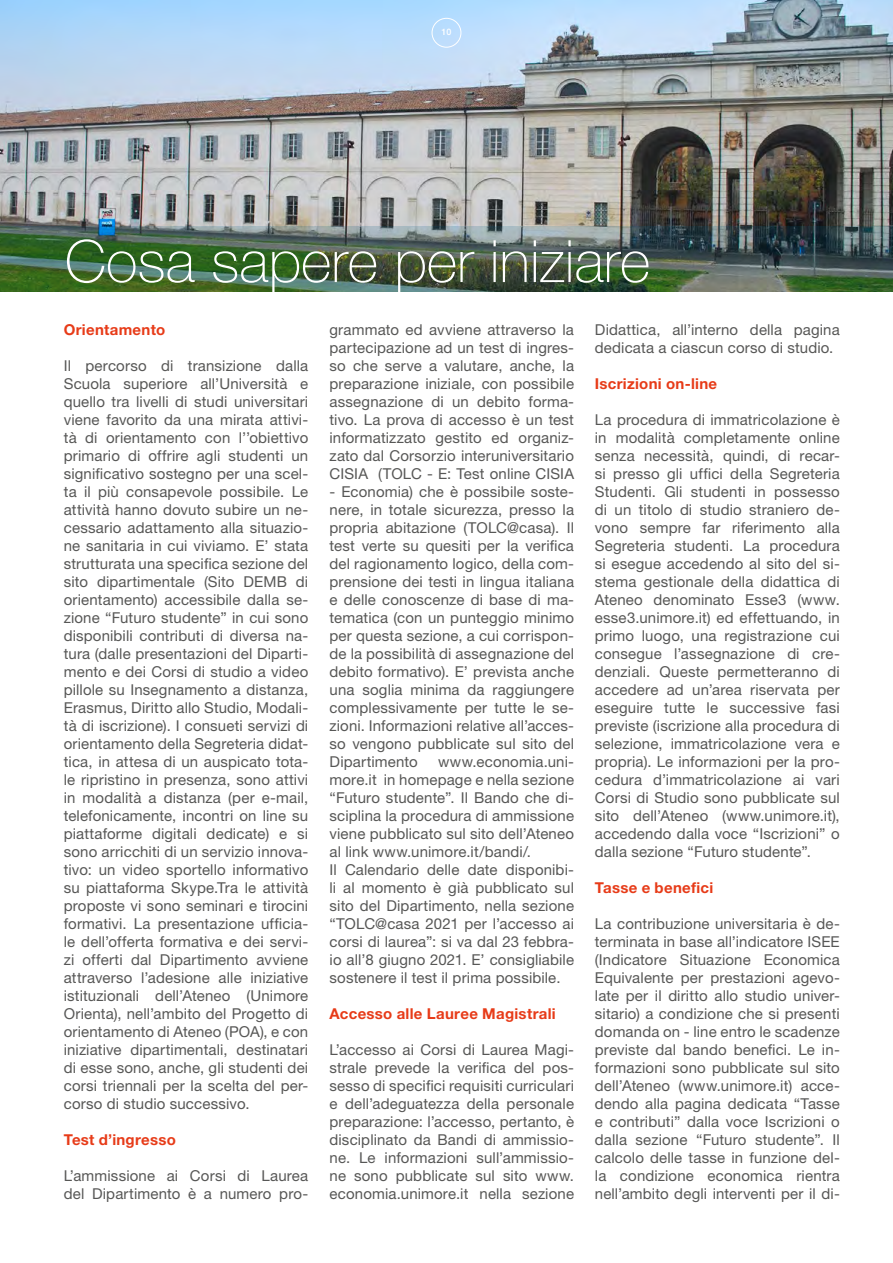
<style>
.page{position:relative;width:893px;height:1263px;background:#fff}
.page>*{position:absolute;margin:0;border:0;box-sizing:border-box;transform-origin:0 0}
.t1{font:100 58.5px "Helvetica Neue LT Std";color:#fff}
.t2{font:15px/18px "Helvetica Neue LT Std";letter-spacing:.01em;color:#575756;text-align:justify}
.t3{font:700 15px "Helvetica Neue LT Std";letter-spacing:.02em;color:#e73b18}
.t4{font:500 9px "Helvetica Neue LT Std";color:#fff}
</style>
<div class="page">
<img style="left:0;top:0;width:893px;height:226px">
<img style="left:0;top:226px;width:893px;height:66px">
<div style="left:432px;top:18px;width:29px;height:29px;border:1px solid #fff;border-radius:50%"></div>
<p class="t4" style="left:442px;top:27px;width:11px">10</p>
<h1 class="t1" style="left:65px;top:228px;width:587px">Cosa sapere per iniziare</h1>
<p class="t3" style="left:64px;top:321px;width:103px">Orientamento</p>
<p class="t2" style="left:64px;top:357px;width:246px">Il percorso di transizione dalla Scuola superiore all’Università e quello tra livelli di studi universitari viene favorito da una mirata attivi&shy;tà di orientamento con l’’obiettivo primario di offrire agli studenti un significativo sostegno per una scel&shy;ta il più consapevole possibile. Le attività hanno dovuto subire un ne&shy;cessario adattamento alla situazio&shy;ne sanitaria in cui viviamo. E’ stata strutturata una specifica sezione del sito dipartimentale (Sito DEMB di orientamento) accessibile dalla se&shy;zione “Futuro studente” in cui sono disponibili contributi di diversa na&shy;tura (dalle presentazioni del Diparti&shy;mento e dei Corsi di studio a video pillole su Insegnamento a distanza, Erasmus, Diritto allo Studio, Modali&shy;tà di iscrizione). I consueti servizi di orientamento della Segreteria didat&shy;tica, in attesa di un auspicato tota&shy;le ripristino in presenza, sono attivi in modalità a distanza (per e-mail, telefonicamente, incontri on line su piattaforme digitali dedicate) e si sono arricchiti di un servizio innova&shy;tivo: un video sportello informativo su piattaforma Skype.Tra le attività proposte vi sono seminari e tirocini formativi. La presentazione ufficia&shy;le dell’offerta formativa e dei servi&shy;zi offerti dal Dipartimento avviene attraverso l’adesione alle iniziative istituzionali dell’Ateneo (Unimore Orienta), nell’ambito del Progetto di orientamento di Ateneo (POA), e con iniziative dipartimentali, destinatari di esse sono, anche, gli studenti dei corsi triennali per la scelta del per&shy;corso di studio successivo.</p>
<p class="t3" style="left:64px;top:1131px;width:114px">Test d’ingresso</p>
<p class="t2" style="left:64px;top:1167px;width:246px">L’ammissione ai Corsi di Laurea del Dipartimento è a numero pro-</p>
<p class="t2" style="left:330px;top:321px;width:246px">grammato ed avviene attraverso la partecipazione ad un test di ingres&shy;so che serve a valutare, anche, la preparazione iniziale, con possibile assegnazione di un debito forma&shy;tivo. La prova di accesso è un test informatizzato gestito ed organiz&shy;zato dal Corsorzio interuniversitario CISIA (TOLC - E: Test online CISIA</p>
<p class="t2" style="left:330px;top:483px;width:246px">- Economia) che è possibile soste&shy;nere, in totale sicurezza, presso la propria abitazione (TOLC@casa). Il test verte su quesiti per la verifica del ragionamento logico, della com&shy;prensione dei testi in lingua italiana e delle conoscenze di base di ma&shy;tematica (con un punteggio minimo per questa sezione, a cui corrispon&shy;de la possibilità di assegnazione del debito formativo). E’ prevista anche una soglia minima da raggiungere complessivamente per tutte le se&shy;zioni. Informazioni relative all’acces&shy;so vengono pubblicate sul sito del Dipartimento</p>
<p class="t2" style="left:330px;top:753px;width:246px;text-align:left;text-indent:108px">www.economia.uni&shy;more.it in homepage e nella sezione “Futuro studente”. Il Bando che di&shy;sciplina la procedura di ammissione viene pubblicato sul sito dell’Ateneo al link www.unimore.it/bandi/.<br>Il Calendario delle date disponibi&shy;li al momento è già pubblicato sul sito del Dipartimento, nella sezione “TOLC@casa 2021 per l’accesso ai corsi di laurea”: si va dal 23 febbra&shy;io all’8 giugno 2021. E’ consigliabile sostenere il test il prima possibile.</p>
<p class="t3" style="left:330px;top:1005px;width:228px">Accesso alle Lauree Magistrali</p>
<p class="t2" style="left:330px;top:1041px;width:246px">L’accesso ai Corsi di Laurea Magi&shy;strale prevede la verifica del pos&shy;sesso di specifici requisiti curriculari e dell’adeguatezza della personale preparazione: l’accesso, pertanto, è disciplinato da Bandi di ammissio&shy;ne. Le informazioni sull’ammissio&shy;ne sono pubblicate sul sito www. economia.unimore.it nella sezione</p>
<p class="t2" style="left:595px;top:321px;width:246px">Didattica, all’interno della pagina dedicata a ciascun corso di studio.</p>
<p class="t3" style="left:595px;top:375px;width:124px">Iscrizioni on-line</p>
<p class="t2" style="left:595px;top:411px;width:246px">La procedura di immatricolazione è in modalità completamente online senza necessità, quindi, di recar&shy;si presso gli uffici della Segreteria Studenti. Gli studenti in possesso di un titolo di studio straniero de&shy;vono sempre far riferimento alla Segreteria studenti. La procedura si esegue accedendo al sito del si&shy;stema gestionale della didattica di Ateneo denominato Esse3 (www. esse3.unimore.it) ed effettuando, in primo luogo, una registrazione cui consegue l’assegnazione di cre&shy;denziali. Queste permetteranno di accedere ad un’area riservata per eseguire tutte le successive fasi previste (iscrizione alla procedura di selezione, immatricolazione vera e propria). Le informazioni per la pro&shy;cedura d’immatricolazione ai vari Corsi di Studio sono pubblicate sul sito dell’Ateneo (www.unimore.it), accedendo dalla voce “Iscrizioni” o dalla sezione “Futuro studente”.</p>
<p class="t3" style="left:595px;top:879px;width:120px">Tasse e benefici</p>
<p class="t2" style="left:595px;top:915px;width:246px">La contribuzione universitaria è de&shy;terminata in base all’indicatore ISEE (Indicatore Situazione Economica Equivalente per prestazioni agevo&shy;late per il diritto allo studio univer&shy;sitario) a condizione che si presenti domanda on - line entro le scadenze previste dal bando benefici. Le in&shy;formazioni sono pubblicate sul sito dell’Ateneo (www.unimore.it) acce&shy;dendo alla pagina dedicata “Tasse e contributi” dalla voce Iscrizioni o dalla sezione “Futuro studente”. Il calcolo delle tasse in funzione del&shy;la condizione economica rientra nell’ambito degli interventi per il di-</p>
</div>
